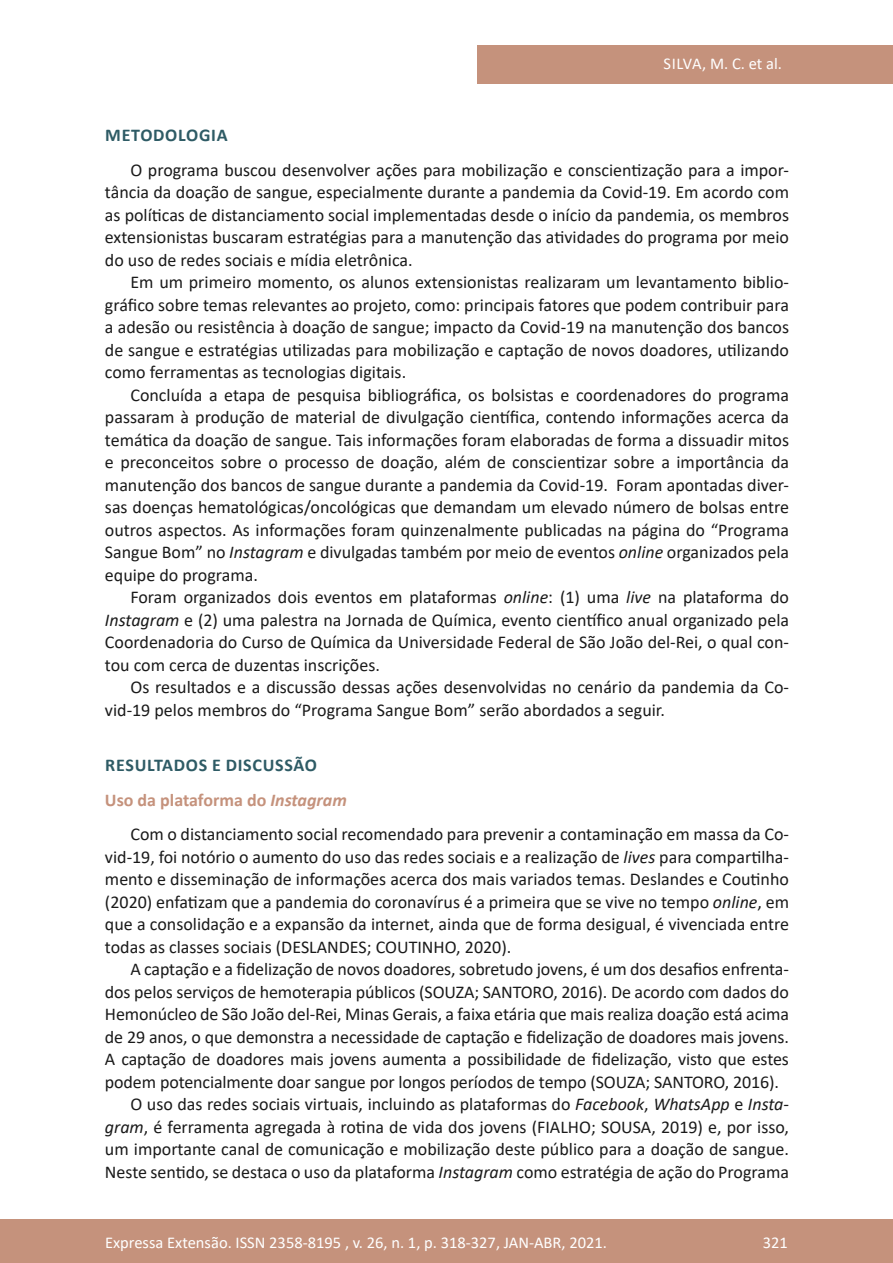
<style>
.page{position:relative;width:893px;height:1263px;background:#fff}
.page>*{position:absolute;margin:0;border:0;box-sizing:border-box;transform-origin:0 0}
.texto{font:18px/22.5px "Calibri";color:#1a1a1a;text-align:justify}
.subtitulo{font:700 18px "Calibri";letter-spacing:.04em;color:#2e5b65}
.subtítulo_2{font:700 18px "Calibri";color:#c5927c}
.t1{font:16.5px "Calibri";color:#fff}
.s1{font-style:italic}
</style>
<div class="page">
<div style="left:0;top:1219px;width:893px;height:44px;background:#c5927c"></div>
<div style="left:477px;top:45px;width:416px;height:39px;background:#c5927c"></div>
<p class="t1" style="left:663px;top:52px;width:120px">SILVA, M. C. et al.</p>
<p class="subtitulo" style="left:105px;top:122px;width:124px">METODOLOGIA</p>
<p class="texto" style="left:105px;top:158px;width:686px;text-indent:26px">O programa buscou desenvolver ações para mobilização e conscientização para a impor&shy;tância da doação de sangue, especialmente durante a pandemia da Covid-19. Em acordo com as políticas de distanciamento social implementadas desde o início da pandemia, os membros extensionistas buscaram estratégias para a manutenção das atividades do programa por meio do uso de redes sociais e mídia eletrônica.</p>
<p class="texto" style="left:105px;top:270px;width:686px;text-indent:26px">Em um primeiro momento, os alunos extensionistas realizaram um levantamento biblio&shy;gráfico sobre temas relevantes ao projeto, como: principais fatores que podem contribuir para a adesão ou resistência à doação de sangue; impacto da Covid-19 na manutenção dos bancos de sangue e estratégias utilizadas para mobilização e captação de novos doadores, utilizando como ferramentas as tecnologias digitais.</p>
<p class="texto" style="left:105px;top:383px;width:686px;text-indent:26px">Concluída a etapa de pesquisa bibliográfica, os bolsistas e coordenadores do programa passaram à produção de material de divulgação científica, contendo informações acerca da temática da doação de sangue. Tais informações foram elaboradas de forma a dissuadir mitos e preconceitos sobre o processo de doação, além de conscientizar sobre a importância da manutenção dos bancos de sangue durante a pandemia da Covid-19. Foram apontadas diver&shy;sas doenças hematológicas/oncológicas que demandam um elevado número de bolsas entre outros aspectos. As informações foram quinzenalmente publicadas na página do “Programa Sangue Bom” no <span class="s1">Instagram</span> e divulgadas também por meio de eventos <span class="s1">online</span> organizados pela equipe do programa.</p>
<p class="texto" style="left:105px;top:585px;width:686px;text-indent:26px">Foram organizados dois eventos em plataformas <span class="s1">online</span>: (1) uma <span class="s1">live</span> na plataforma do <span class="s1">Instagram</span> e (2) uma palestra na Jornada de Química, evento científico anual organizado pela Coordenadoria do Curso de Química da Universidade Federal de São João del-Rei, o qual con&shy;tou com cerca de duzentas inscrições.</p>
<p class="texto" style="left:105px;top:675px;width:686px;text-indent:26px">Os resultados e a discussão dessas ações desenvolvidas no cenário da pandemia da Co&shy;vid-19 pelos membros do “Programa Sangue Bom” serão abordados a seguir.</p>
<p class="subtitulo" style="left:105px;top:752px;width:213px">RESULTADOS E DISCUSSÃO</p>
<p class="subtítulo_2" style="left:105px;top:787px;width:243px">Uso da plataforma do <span class="s1">Instagram</span></p>
<p class="texto" style="left:105px;top:822px;width:686px;text-indent:26px">Com o distanciamento social recomendado para prevenir a contaminação em massa da Co&shy;vid-19, foi notório o aumento do uso das redes sociais e a realização de <span class="s1">lives</span> para compartilha&shy;mento e disseminação de informações acerca dos mais variados temas. Deslandes e Coutinho (2020) enfatizam que a pandemia do coronavírus é a primeira que se vive no tempo <span class="s1">online</span>, em que a consolidação e a expansão da internet, ainda que de forma desigual, é vivenciada entre todas as classes sociais (DESLANDES; COUTINHO, 2020).</p>
<p class="texto" style="left:105px;top:957px;width:686px;text-indent:26px">A captação e a fidelização de novos doadores, sobretudo jovens, é um dos desafios enfrenta&shy;dos pelos serviços de hemoterapia públicos (SOUZA; SANTORO, 2016). De acordo com dados do Hemonúcleo de São João del-Rei, Minas Gerais, a faixa etária que mais realiza doação está acima de 29 anos, o que demonstra a necessidade de captação e fidelização de doadores mais jovens.<br>A captação de doadores mais jovens aumenta a possibilidade de fidelização, visto que estes podem potencialmente doar sangue por longos períodos de tempo (SOUZA; SANTORO, 2016).</p>
<p class="texto" style="left:105px;top:1092px;width:686px;text-indent:26px">O uso das redes sociais virtuais, incluindo as plataformas do <span class="s1">Facebook</span>, <span class="s1">WhatsApp</span> e <span class="s1">Insta&shy;gram</span>, é ferramenta agregada à rotina de vida dos jovens (FIALHO; SOUSA, 2019) e, por isso, um importante canal de comunicação e mobilização deste público para a doação de sangue.<br>Neste sentido, se destaca o uso da plataforma <span class="s1">Instagram</span> como estratégia de ação do Programa</p>
<p class="t1" style="left:105px;top:1230px;width:503px">Expressa Extensão. ISSN 2358-8195 , v. 26, n. 1, p. 318-327, JAN-ABR, 2021.</p>
<p class="t1" style="left:763px;top:1230px;width:27px">321</p>
</div>
